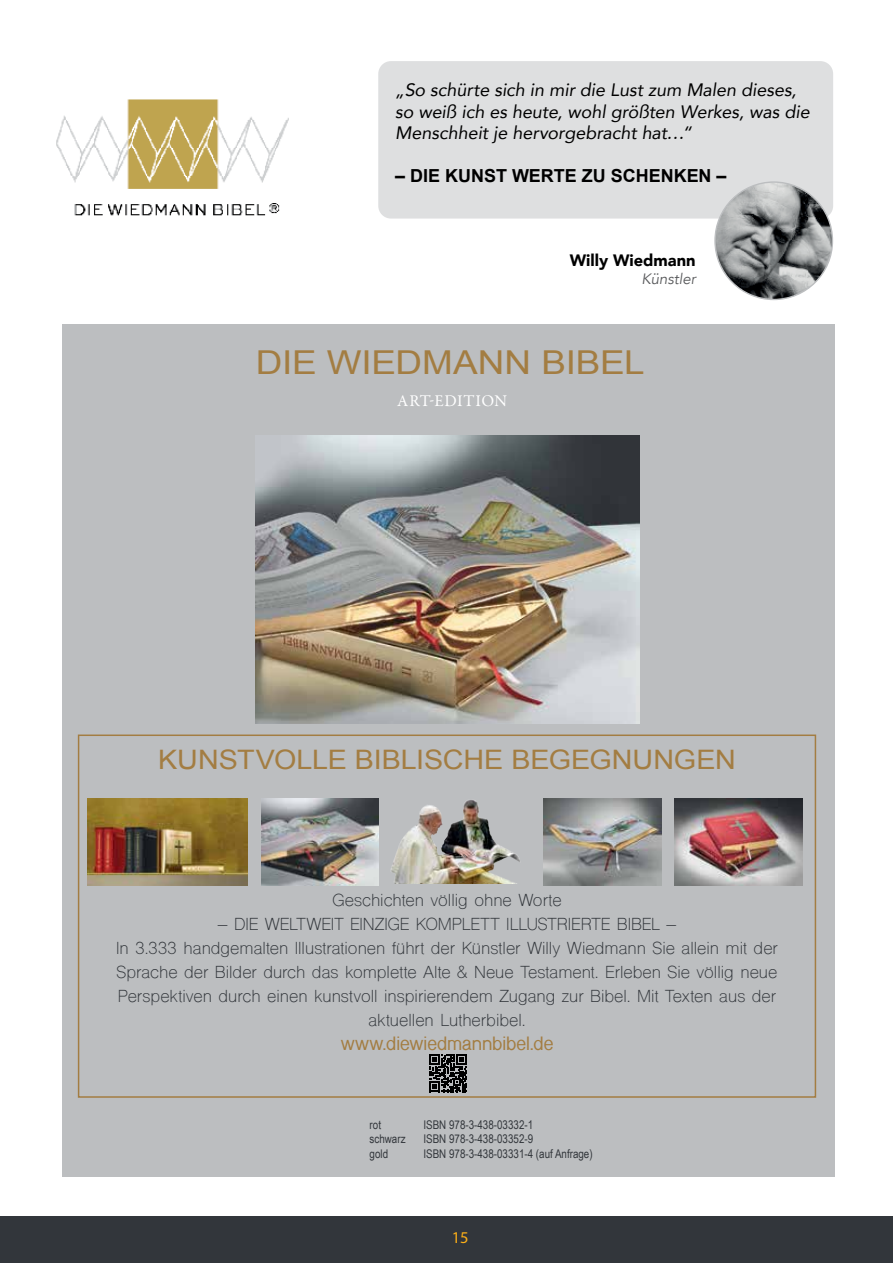
<style>
.page{position:relative;width:893px;height:1263px;background:#fff}
.page>*{position:absolute;margin:0;border:0;box-sizing:border-box;transform-origin:0 0}
.t1{font:33px "Arial";letter-spacing:-.005em;color:#a37d42;scale:1.12 1}
.t2{font:26.85px "Arial";letter-spacing:-.005em;color:#a37d42;scale:1.07 1}
.t3{font:italic 18px/21.6px "Avenir";color:#000}
.t4{font:700 18px "Arial";color:#000}
.t5{font:700 18px "Shree Dev 0714";color:#a37d42}
.t6{font:16.5px/24px "Shree Dev 0714";color:#32363b;text-align:center}
.t7{font:900 16.5px "Avenir";color:#000}
.t8{font:16.5px "Garamond Premr Pro";letter-spacing:.035em;color:#fff}
.t9{font:16.5px "Myriad Pro";color:#fcaf17}
.t10{font:italic 15px "Avenir";color:#58595b}
.t11{font:12px "Arial Narrow";color:#32363b}
</style>
<div class="page">
<div style="left:378px;top:61px;width:455px;height:158px;background:#dedfe0;border-radius:13px"></div>
<img style="left:715px;top:182px;width:117px;height:117px;border-radius:58px">
<img style="left:56px;top:99px;width:233px;height:117px">
<div style="left:62px;top:324px;width:772px;height:853px;background:#bcbec0"></div>
<img style="left:261px;top:799px;width:117px;height:86px">
<img style="left:88px;top:799px;width:159px;height:86px">
<img style="left:544px;top:799px;width:117px;height:86px">
<img style="left:391px;top:800px;width:129px;height:84px">
<img style="left:674px;top:799px;width:128px;height:86px">
<img style="left:256px;top:436px;width:384px;height:288px">
<svg style="left:429px;top:1054px;width:38px;height:38px"></svg>
<div style="left:0;top:1216px;width:893px;height:47px;background:#32363b"></div>
<p class="t3" style="left:395px;top:79px;width:416px">„So schürte sich in mir die Lust zum Malen dieses, so weiß ich es heute, wohl größten Werkes, was die<br>Menschheit je hervorgebracht hat…“</p>
<p class="t4" style="left:395px;top:164px;width:333px">– DIE KUNST WERTE ZU SCHENKEN –</p>
<p class="t7" style="left:570px;top:246px;width:127px">Willy Wiedmann</p>
<p class="t10" style="left:641px;top:270px;width:56px">Künstler</p>
<h1 class="t1" style="left:256px;top:341px;width:349px">DIE WIEDMANN BIBEL</h1>
<p class="t8" style="left:397px;top:391px;width:112px">ART-EDITION</p>
<h2 class="t2" style="left:158px;top:741px;width:541px">KUNSTVOLLE BIBLISCHE BEGEGNUNGEN</h2>
<p class="t6" style="left:332px;top:890px;width:231px">Geschichten völlig ohne Worte</p>
<p class="t6" style="left:116px;top:914px;width:663px">– DIE WELTWEIT EINZIGE KOMPLETT ILLUSTRIERTE BIBEL –<br>In 3.333 handgemalten Illustrationen führt der Künstler Willy Wiedmann Sie allein mit der Sprache der Bilder durch das komplette Alte &amp; Neue Testament. Erleben Sie völlig neue Perspektiven durch einen kunstvoll inspirierendem Zugang zur Bibel. Mit Texten aus der aktuellen Lutherbibel.</p>
<p class="t5" style="left:341px;top:1033px;width:214px">www.diewiedmannbibel.de</p>
<p class="t11" style="left:370px;top:1116px;width:13px">rot</p>
<p class="t11" style="left:423px;top:1116px;width:111px">ISBN 978-3-438-03332-1</p>
<p class="t11" style="left:370px;top:1130px;width:38px">schwarz</p>
<p class="t11" style="left:423px;top:1130px;width:111px">ISBN 978-3-438-03352-9</p>
<p class="t11" style="left:370px;top:1144px;width:20px">gold</p>
<p class="t11" style="left:423px;top:1144px;width:171px">ISBN 978-3-438-03331-4 (auf Anfrage)</p>
<p class="t9" style="left:452px;top:1227px;width:18px">15</p>
</div>
